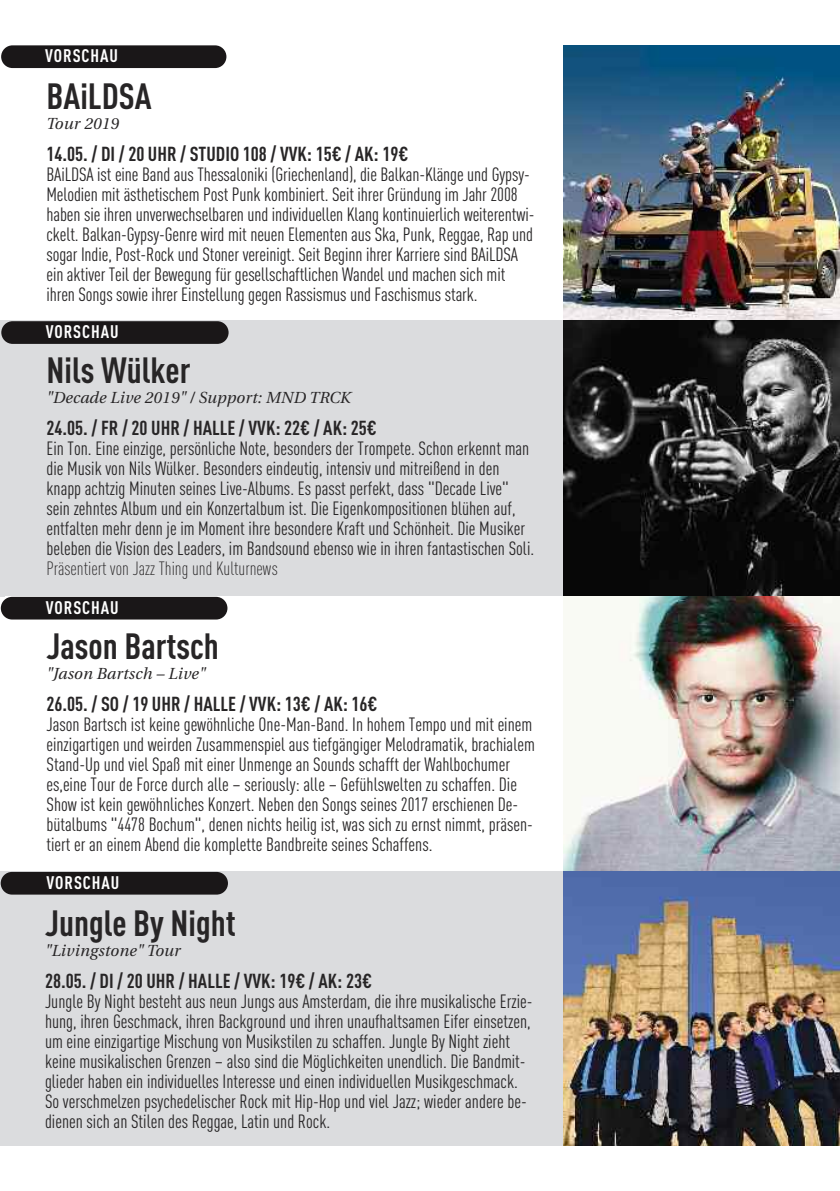
<style>
.page{position:relative;width:840px;height:1191px;background:#fff}
.page>*{position:absolute;margin:0;border:0;box-sizing:border-box;transform-origin:0 0}
.t1{font:700 36px "DIN Cond";color:#272526}
.t2{font:700 20px "DIN Cond";color:#272526}
.t3{font:19px/20px "DIN Cond";color:#272526}
.t4{font:300 19px "DIN Cond";color:#272526}
.t5{font:700 18px "DIN Cond";letter-spacing:.05em;color:#fff}
.t6{font:italic 16px "Utopia";letter-spacing:.015em;color:#272526}
</style>
<div class="page">
<div style="left:0;top:320px;width:580px;height:276px;background:#dbdcde"></div>
<div style="left:0;top:871px;width:579px;height:274px;background:#dbdcde"></div>
<div style="left:1px;top:597px;width:226px;height:22px;background:#1a1718;border-radius:11px"></div>
<div style="left:1px;top:45px;width:225px;height:23px;background:#1a1718;border-radius:11px"></div>
<img style="left:563px;top:45px;width:276px;height:275px">
<div style="left:1px;top:321px;width:227px;height:23px;background:#1a1718;border-radius:11px"></div>
<div style="left:1px;top:872px;width:227px;height:22px;background:#1a1718;border-radius:11px"></div>
<img style="left:563px;top:321px;width:276px;height:824px">
<img style="left:563px;top:596px;width:276px;height:275px">
<p class="t5" style="left:45px;top:50px;width:74px">VORSCHAU</p>
<h1 class="t1" style="left:46px;top:83px;width:106px">BAiLDSA</h1>
<p class="t6" style="left:46px;top:117px;width:74px">Tour 2019</p>
<p class="t2" style="left:46px;top:147px;width:363px">14.05. / DI / 20 UHR / STUDIO 108 / VVK: 15€ / AK: 19€</p>
<p class="t3" style="left:46px;top:166px;width:489px">BAiLDSA ist eine Band aus Thessaloniki (Griechenland), die Balkan-Klänge und Gypsy-Melodien mit ästhetischem Post Punk kombiniert. Seit ihrer Gründung im Jahr 2008 haben sie ihren unverwechselbaren und individuellen Klang kontinuierlich weiterentwi&shy;ckelt. Balkan-Gypsy-Genre wird mit neuen Elementen aus Ska, Punk, Reggae, Rap und sogar Indie, Post-Rock und Stoner vereinigt. Seit Beginn ihrer Karriere sind BAiLDSA ein aktiver Teil der Bewegung für gesellschaftlichen Wandel und machen sich mit ihren Songs sowie ihrer Einstellung gegen Rassismus und Faschismus stark.</p>
<p class="t5" style="left:46px;top:325px;width:74px">VORSCHAU</p>
<h1 class="t1" style="left:46px;top:357px;width:145px">Nils Wülker</h1>
<p class="t6" style="left:46px;top:391px;width:305px">"Decade Live 2019" / Support: MND TRCK</p>
<p class="t2" style="left:46px;top:421px;width:331px">24.05. / FR / 20 UHR / HALLE / VVK: 22€ / AK: 25€</p>
<p class="t3" style="left:46px;top:440px;width:489px">Ein Ton. Eine einzige, persönliche Note, besonders der Trompete. Schon erkennt man die Musik von Nils Wülker. Besonders eindeutig, intensiv und mitreißend in den knapp achtzig Minuten seines Live-Albums. Es passt perfekt, dass "Decade Live" sein zehntes Album und ein Konzertalbum ist. Die Eigenkompositionen blühen auf, entfalten mehr denn je im Moment ihre besondere Kraft und Schönheit. Die Musiker beleben die Vision des Leaders, im Bandsound ebenso wie in ihren fantastischen Soli.</p>
<p class="t4" style="left:46px;top:561px;width:233px">Präsentiert von Jazz Thing und Kulturnews</p>
<p class="t5" style="left:46px;top:601px;width:74px">VORSCHAU</p>
<h1 class="t1" style="left:46px;top:633px;width:174px">Jason Bartsch</h1>
<p class="t6" style="left:46px;top:667px;width:160px">"Jason Bartsch – Live"</p>
<p class="t2" style="left:46px;top:697px;width:332px">26.05. / SO / 19 UHR / HALLE / VVK: 13€ / AK: 16€</p>
<p class="t3" style="left:46px;top:716px;width:489px">Jason Bartsch ist keine gewöhnliche One-Man-Band. In hohem Tempo und mit einem einzigartigen und weirden Zusammenspiel aus tiefgängiger Melodramatik, brachialem Stand-Up und viel Spaß mit einer Unmenge an Sounds schafft der Wahlbochumer es,eine Tour de Force durch alle – seriously: alle – Gefühlswelten zu schaffen. Die Show ist kein gewöhnliches Konzert. Neben den Songs seines 2017 erschienen De&shy;bütalbums "4478 Bochum", denen nichts heilig ist, was sich zu ernst nimmt, präsen&shy;tiert er an einem Abend die komplette Bandbreite seines Schaffens.</p>
<p class="t5" style="left:46px;top:876px;width:74px">VORSCHAU</p>
<h1 class="t1" style="left:45px;top:910px;width:192px">Jungle By Night</h1>
<p class="t6" style="left:45px;top:943px;width:137px">"Livingstone" Tour</p>
<p class="t2" style="left:45px;top:973px;width:328px">28.05. / DI / 20 UHR / HALLE / VVK: 19€ / AK: 23€</p>
<p class="t3" style="left:45px;top:992px;width:489px">Jungle By Night besteht aus neun Jungs aus Amsterdam, die ihre musikalische Erzie&shy;hung, ihren Geschmack, ihren Background und ihren unaufhaltsamen Eifer einsetzen, um eine einzigartige Mischung von Musikstilen zu schaffen. Jungle By Night zieht keine musikalischen Grenzen – also sind die Möglichkeiten unendlich. Die Bandmit&shy;glieder haben ein individuelles Interesse und einen individuellen Musikgeschmack.<br>So verschmelzen psychedelischer Rock mit Hip-Hop und viel Jazz; wieder andere be&shy;dienen sich an Stilen des Reggae, Latin und Rock.</p>
</div>
